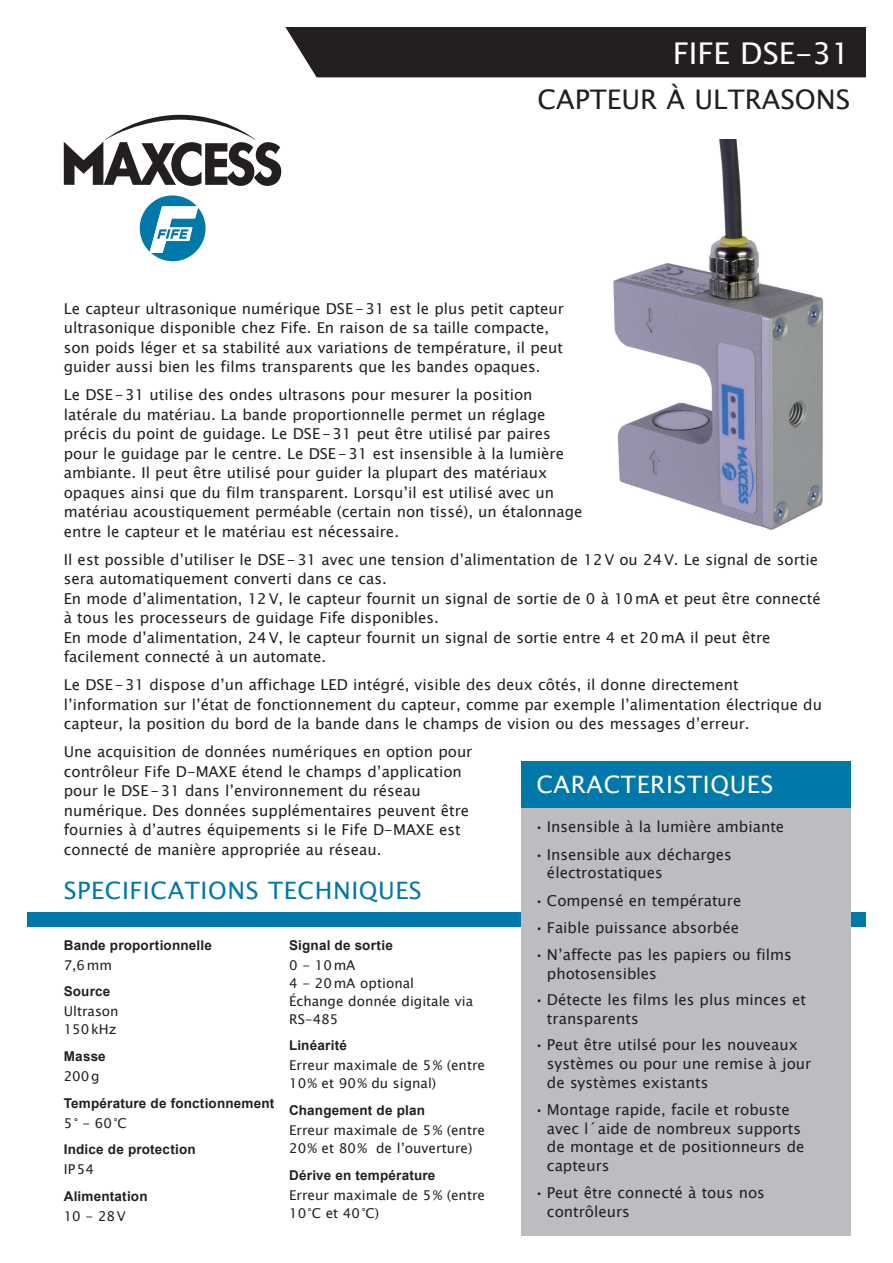
<style>
.page{position:relative;width:893px;height:1263px;background:#fff}
.page>*{position:absolute;margin:0;border:0;box-sizing:border-box;transform-origin:0 0}
.Product_Sheet_Title{font:30px "Lucida Sans Unicode";color:#fff}
.Product_Sheet_Title-2{font:27px "Lucida Sans Unicode";color:#231f20}
.t1{font:24px "Lucida Sans Unicode";letter-spacing:.025em;color:#0078aa}
.Sub-Head_307_white{font:24px "Lucida Sans Unicode";letter-spacing:.025em;color:#fff}
.Body{font:15px/19.5px "Lucida Sans Unicode";color:#231f20}
.Specs{font:13.5px/18px "Lucida Sans Unicode";color:#231f20}
.Specs_bold{font:700 13.5px "Arial";letter-spacing:.015em;color:#231f20}
</style>
<div class="page">
<div style="left:27px;top:912px;width:839px;height:14px;background:#0078aa"></div>
<div style="left:285px;top:27px;width:581px;height:50px;background:#231f20"></div>
<svg style="left:139px;top:195px;width:67px;height:66px"></svg>
<svg style="left:64px;top:115px;width:217px;height:71px"></svg>
<img style="left:613px;top:139px;width:211px;height:391px">
<div style="left:521px;top:807px;width:329px;height:429px;background:#bcbdc0"></div>
<div style="left:521px;top:761px;width:329px;height:46px;background:#0078aa"></div>
<svg style="left:613px;top:485px;width:105px;height:45px"></svg>
<p class="Product_Sheet_Title" style="left:673px;top:30px;width:179px">FIFE DSE-31</p>
<p class="Product_Sheet_Title-2" style="left:537px;top:78px;width:315px">CAPTEUR À ULTRASONS</p>
<p class="Body" style="left:64px;top:299px;width:502px">Le capteur ultrasonique numérique DSE-31 est le plus petit capteur ultrasonique disponible chez Fife. En raison de sa taille compacte, son poids léger et sa stabilité aux variations de température, il peut guider aussi bien les films transparents que les bandes opaques.</p>
<p class="Body" style="left:64px;top:385px;width:520px">Le DSE-31 utilise des ondes ultrasons pour mesurer la position latérale du matériau. La bande proportionnelle permet un réglage précis du point de guidage. Le DSE-31 peut être utilisé par paires pour le guidage par le centre. Le DSE-31 est insensible à la lumière ambiante. Il peut être utilisé pour guider la plupart des matériaux opaques ainsi que du film transparent. Lorsqu’il est utilisé avec un matériau acoustiquement perméable (certain non tissé), un étalonnage entre le capteur et le matériau est nécessaire.</p>
<p class="Body" style="left:64px;top:550px;width:759px">Il est possible d’utiliser le DSE-31 avec une tension d’alimentation de 12V ou 24V. Le signal de sortie sera automatiquement converti dans ce cas.<br>En mode d’alimentation, 12V, le capteur fournit un signal de sortie de 0 à 10mA et peut être connecté à tous les processeurs de guidage Fife disponibles.<br>En mode d’alimentation, 24V, le capteur fournit un signal de sortie entre 4 et 20mA il peut être facilement connecté à un automate.</p>
<p class="Body" style="left:64px;top:675px;width:760px">Le DSE-31 dispose d’un affichage LED intégré, visible des deux côtés, il donne directement l’information sur l’état de fonctionnement du capteur, comme par exemple l’alimentation électrique du capteur, la position du bord de la bande dans le champs de vision ou des messages d’erreur.</p>
<p class="Body" style="left:64px;top:742px;width:410px">Une acquisition de données numériques en option pour contrôleur Fife D-MAXE étend le champs d’application pour le DSE-31 dans l’environnement du réseau numérique. Des données supplémentaires peuvent être fournies à d’autres équipements si le Fife D-MAXE est connecté de manière appropriée au réseau.</p>
<p class="Sub-Head_307_white" style="left:536px;top:765px;width:238px">CARACTERISTIQUES</p>
<p class="Body" style="left:535px;top:817px;width:251px">• Insensible à la lumière ambiante</p>
<p class="Body" style="left:547px;top:845px;width:186px;line-height:18.8px;text-indent:-12px">• Insensible aux décharges électrostatiques</p>
<p class="Body" style="left:535px;top:891px;width:208px">• Compensé en température</p>
<p class="Body" style="left:535px;top:918px;width:206px">• Faible puissance absorbée</p>
<p class="Body" style="left:547px;top:945px;width:246px;line-height:18.8px;text-indent:-12px">• N’affecte pas les papiers ou films photosensibles</p>
<p class="Body" style="left:547px;top:990px;width:261px;line-height:18.8px;text-indent:-12px">• Détecte les films les plus minces et transparents</p>
<p class="Body" style="left:547px;top:1035px;width:266px;line-height:18.8px;text-indent:-12px">• Peut être utilsé pour les nouveaux systèmes ou pour une remise à jour de systèmes existants</p>
<p class="Body" style="left:547px;top:1100px;width:259px;line-height:18.8px;text-indent:-12px">• Montage rapide, facile et robuste avec l´aide de nombreux supports de montage et de positionneurs de capteurs</p>
<p class="Body" style="left:547px;top:1184px;width:219px;line-height:18.8px;text-indent:-12px">• Peut être connecté à tous nos contrôleurs</p>
<h3 class="t1" style="left:64px;top:871px;width:360px">SPECIFICATIONS TECHNIQUES</h3>
<p class="Specs_bold" style="left:64px;top:936px;width:150px">Bande proportionnelle</p>
<p class="Specs" style="left:64px;top:956px;width:50px">7,6mm</p>
<p class="Specs_bold" style="left:64px;top:982px;width:48px">Source</p>
<p class="Specs" style="left:64px;top:1003px;width:56px">Ultrason<br>150kHz</p>
<p class="Specs_bold" style="left:64px;top:1047px;width:44px">Masse</p>
<p class="Specs" style="left:64px;top:1067px;width:37px">200g</p>
<p class="Specs_bold" style="left:64px;top:1094px;width:212px">Température de fonctionnement</p>
<p class="Specs" style="left:64px;top:1114px;width:65px">5° - 60°C</p>
<p class="Specs_bold" style="left:64px;top:1140px;width:134px">Indice de protection</p>
<p class="Specs" style="left:64px;top:1160px;width:32px">IP54</p>
<p class="Specs_bold" style="left:64px;top:1187px;width:85px">Alimentation</p>
<p class="Specs" style="left:64px;top:1207px;width:63px">10 - 28V</p>
<p class="Specs_bold" style="left:289px;top:936px;width:105px">Signal de sortie</p>
<p class="Specs" style="left:289px;top:956px;width:186px">0 - 10mA<br>4 - 20mA optional<br>Échange donnée digitale via<br>RS-485</p>
<p class="Specs_bold" style="left:289px;top:1036px;width:59px">Linéarité</p>
<p class="Specs" style="left:289px;top:1057px;width:197px">Erreur maximale de 5% (entre<br>10% et 90% du signal)</p>
<p class="Specs_bold" style="left:289px;top:1101px;width:137px">Changement de plan</p>
<p class="Specs" style="left:289px;top:1121px;width:197px">Erreur maximale de 5% (entre<br>20% et 80% de l’ouverture)</p>
<p class="Specs_bold" style="left:289px;top:1166px;width:148px">Dérive en température</p>
<p class="Specs" style="left:289px;top:1186px;width:197px">Erreur maximale de 5% (entre<br>10°C et 40°C)</p>
</div>
